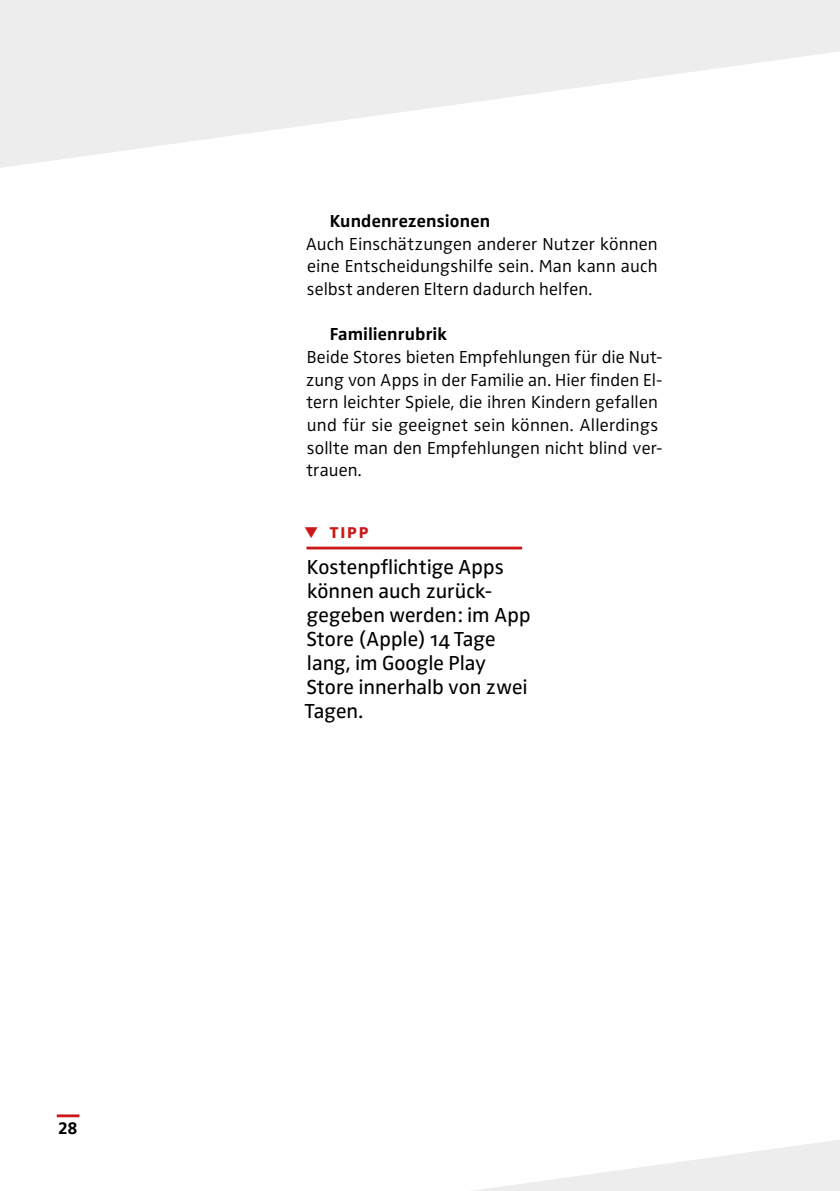
<style>
.page{position:relative;width:840px;height:1191px;background:#fff}
.page>*{position:absolute;margin:0;border:0;box-sizing:border-box;transform-origin:0 0}
.t1{font:21px/24px "Zwo OT";color:#000}
.t2{font:300 18px/22.6px "Zwo OT";letter-spacing:.01em;color:#000;text-align:justify}
.t3{font:700 18px "Zwo OT";letter-spacing:.005em;color:#000}
.s1{font-weight:700;font-size:17.4px;color:#cd1719}
.s2{font-weight:700;color:#cd1719}
</style>
<div class="page">
<svg style="left:473px;top:1140px;width:366px;height:51px;fill:#f0f0f0"></svg>
<svg style="left:0;top:0;width:839px;height:168px;fill:#ededed"></svg>
<hr style="left:306px;top:546px;width:216px;height:3px;background:#cd1719">
<hr style="left:57px;top:1114px;width:22px;height:3px;background:#cd1719">
<p class="t3" style="left:59px;top:1117px;width:21px">28</p>
<p class="t3" style="left:329px;top:210px;width:162px">Kundenrezensionen</p>
<p class="t2" style="left:305px;top:233px;width:353px">Auch Einschätzungen anderer Nutzer können eine Entscheidungshilfe sein. Man kann auch selbst anderen Eltern dadurch helfen.</p>
<p class="t3" style="left:329px;top:324px;width:119px">Familienrubrik</p>
<p class="t2" style="left:305px;top:346px;width:358px;text-align:left">Beide Stores bieten Empfehlungen für die Nut&shy;zung von Apps in der Familie an. Hier finden El&shy;tern leichter Spiele, die ihren Kindern gefallen und für sie geeignet sein können. Allerdings sollte man den Empfehlungen nicht blind ver&shy;trauen.</p>
<p class="t1" style="left:304px;top:514px;width:201px;line-height:35.4px"><span class="s1">▼</span> <span class="s2">tipp<br></span>Kostenpflichtige Apps</p>
<p class="t1" style="left:304px;top:579px;width:227px">können auch zurück&shy;gegeben werden: im App<br>Store (Apple) 14 Tage lang, im Google Play<br>Store innerhalb von zwei<br>Tagen.</p>
</div>
